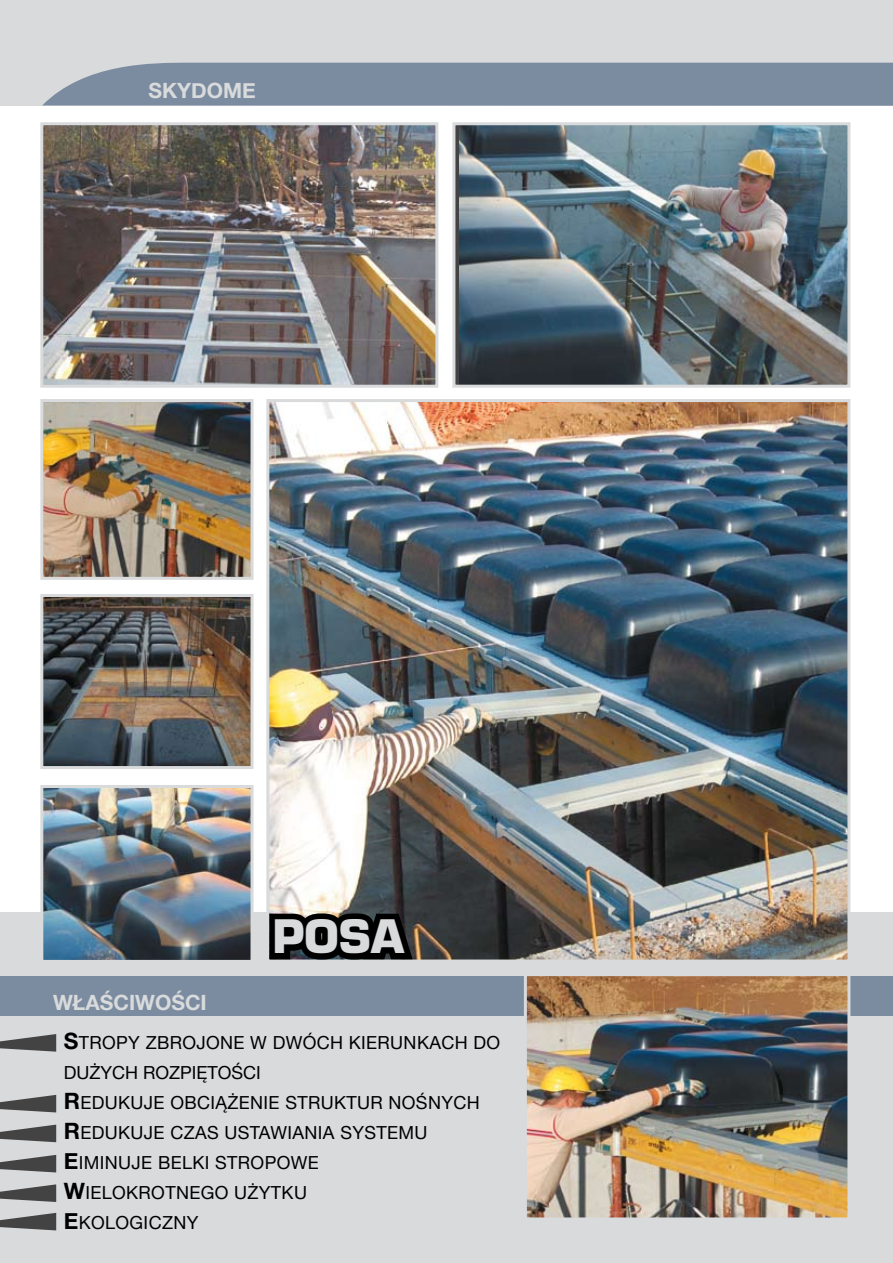
<style>
.page{position:relative;width:893px;height:1263px;background:#fff}
.page>*{position:absolute;margin:0;border:0;box-sizing:border-box;transform-origin:0 0}
.t1{font:700 45px "Eurostile";color:#d9dadb}
.t2{font:700 21px "Helvetica Neue";color:#d9dadb}
.t3{font:18px/30px "Helvetica Neue";letter-spacing:.02em;color:#000}
.s1{font-weight:700;font-size:22.5px}
</style>
<div class="page">
<div style="left:0;top:0;width:893px;height:105px;background:#d9dadb"></div>
<div style="left:43px;top:63px;width:850px;height:42px;background:#7b8ca1"></div>
<div style="left:0;top:913px;width:893px;height:350px;background:#d9dadb"></div>
<img style="left:270px;top:403px;width:576px;height:555px">
<div style="left:266px;top:399px;width:584px;height:563px;border:3px solid #d9dadb"></div>
<img style="left:44px;top:126px;width:390px;height:258px">
<div style="left:40px;top:122px;width:398px;height:266px;border:3px solid #d9dadb"></div>
<img style="left:460px;top:126px;width:386px;height:258px">
<div style="left:452px;top:122px;width:398px;height:266px;border:3px solid #d9dadb"></div>
<img style="left:44px;top:403px;width:206px;height:173px">
<div style="left:40px;top:399px;width:214px;height:181px;border:3px solid #d9dadb"></div>
<img style="left:44px;top:598px;width:206px;height:167px">
<div style="left:40px;top:594px;width:214px;height:175px;border:3px solid #d9dadb"></div>
<img style="left:44px;top:789px;width:206px;height:170px">
<div style="left:40px;top:785px;width:214px;height:178px;border:3px solid #d9dadb"></div>
<svg style="left:263px;top:907px;width:157px;height:55px"></svg>
<div style="left:0;top:976px;width:893px;height:40px;background:#7b8ca1"></div>
<img style="left:528px;top:977px;width:318px;height:239px">
<div style="left:524px;top:973px;width:326px;height:247px;border:3px solid #d9dadb"></div>
<svg style="left:0;top:1034px;width:56px;height:18px"></svg>
<svg style="left:0;top:1213px;width:56px;height:17px"></svg>
<svg style="left:0;top:1095px;width:56px;height:17px"></svg>
<svg style="left:0;top:1124px;width:56px;height:18px"></svg>
<svg style="left:0;top:1155px;width:56px;height:17px"></svg>
<svg style="left:0;top:1184px;width:56px;height:18px"></svg>
<p class="t2" style="left:148px;top:78px;width:109px">SKYDOME</p>
<p class="t2" style="left:53px;top:989px;width:155px">WŁAŚCIWOŚCI</p>
<h1 class="t1" style="left:273px;top:909px;width:133px">POSA</h1>
<p class="t3" style="left:64px;top:1028px;width:438px"><span class="s1">S</span>TROPY ZBROJONE W DWÓCH KIERUNKACH DO<br>DUŻYCH ROZPIĘTOŚCI<br><span class="s1">R</span>EDUKUJE OBCIĄŻENIE STRUKTUR NOŚNYCH<br><span class="s1">R</span>EDUKUJE CZAS USTAWIANIA SYSTEMU<br><span class="s1">E</span>IMINUJE BELKI STROPOWE<br><span class="s1">W</span>IELOKROTNEGO UŻYTKU<br><span class="s1">E</span>KOLOGICZNY</p>
</div>
